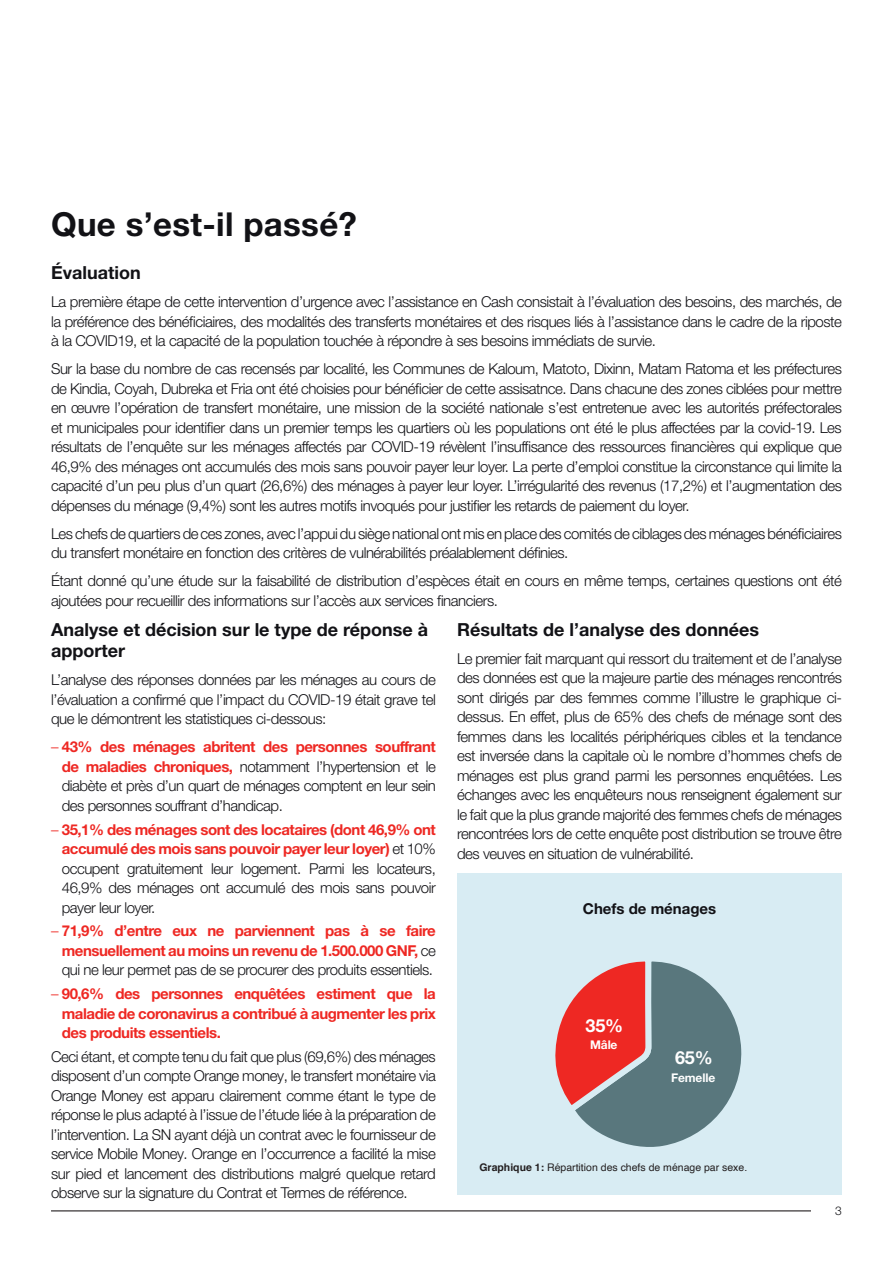
<style>
.page{position:relative;width:893px;height:1263px;background:#fff}
.page>*{position:absolute;margin:0;border:0;box-sizing:border-box;transform-origin:0 0}
.Header_-_shadow_blac{font:700 33px "Helvetica Neue LT Pro";letter-spacing:.01em;color:#121216}
.Section_sub-head_-_s{font:700 18px/21.6px "Helvetica Neue LT Pro";color:#121216}
.t1{font:700 18px "Helvetica Neue LT Pro";color:#fff}
.Body_copy_-_Shadow_b{font:300 15px/19.5px "Helvetica Neue LT Pro";letter-spacing:-.03em;color:#121216;text-align:justify}
.Body_copy_-_Shadow_b-2{font:700 15px/19.5px "Helvetica Neue LT Pro";letter-spacing:-.03em;color:#ee2823;text-align:justify}
.Section_sub-head_-_s-2{font:700 15px "Helvetica Neue LT Pro";color:#121216}
.t2{font:700 12px "Helvetica Neue LT Pro";letter-spacing:-.01em;color:#fff}
.t3{font:300 12px "Helvetica Neue LT Pro";color:#121216}
.t4{font:10.5px "Helvetica";color:#231f20}
.s1{color:#ee2823}
.s2{font-weight:700;color:#ee2823}
.s3{font-weight:300}
.s4{font-weight:300;color:#121216}
.s5{font-weight:700}
</style>
<div class="page">
<hr style="left:51px;top:1210px;width:791px;height:1px;background:#231f20">
<div style="left:812px;top:1199px;width:30px;height:23px;background:#fff"></div>
<div style="left:457px;top:873px;width:385px;height:321px;background:#d8ecf3"></div>
<svg style="left:548px;top:961px;width:198px;height:251px"></svg>
<p class="Header_-_shadow_blac" style="left:51px;top:204px;width:307px">Que s’est-il passé?</p>
<p class="Section_sub-head_-_s" style="left:51px;top:261px;width:91px">Évaluation</p>
<p class="Body_copy_-_Shadow_b" style="left:51px;top:292px;width:792px">La première étape de cette intervention d’urgence avec l’assistance en Cash consistait à l’évaluation des besoins, des marchés, de la préférence des bénéficiaires, des modalités des transferts monétaires et des risques liés à l’assistance dans le cadre de la riposte à la COVID19, et la capacité de la population touchée à répondre à ses besoins immédiats de survie.</p>
<p class="Body_copy_-_Shadow_b" style="left:51px;top:359px;width:792px">Sur la base du nombre de cas recensés par localité, les Communes de Kaloum, Matoto, Dixinn, Matam Ratoma et les préfectures de Kindia, Coyah, Dubreka et Fria ont été choisies pour bénéficier de cette assisatnce. Dans chacune des zones ciblées pour mettre en œuvre l’opération de transfert monétaire, une mission de la société nationale s’est entretenue avec les autorités préfectorales et municipales pour identifier dans un premier temps les quartiers où les populations ont été le plus affectées par la covid-19. Les résultats de l’enquête sur les ménages affectés par COVID-19 révèlent l’insuffisance des ressources financières qui explique que 46,9% des ménages ont accumulés des mois sans pouvoir payer leur loyer. La perte d’emploi constitue la circonstance qui limite la capacité d’un peu plus d’un quart (26,6%) des ménages à payer leur loyer. L’irrégularité des revenus (17,2%) et l’augmentation des dépenses du ménage (9,4%) sont les autres motifs invoqués pour justifier les retards de paiement du loyer.</p>
<p class="Body_copy_-_Shadow_b" style="left:51px;top:523px;width:792px">Les chefs de quartiers de ces zones, avec l’appui du siège national ont mis en place des comités de ciblages des ménages bénéficiaires du transfert monétaire en fonction des critères de vulnérabilités préalablement définies.</p>
<p class="Body_copy_-_Shadow_b" style="left:51px;top:571px;width:792px">Étant donné qu’une étude sur la faisabilité de distribution d’espèces était en cours en même temps, certaines questions ont été ajoutées pour recueillir des informations sur l’accès aux services financiers.</p>
<p class="Section_sub-head_-_s" style="left:51px;top:618px;width:378px">Analyse et décision sur le type de réponse à apporter</p>
<p class="Body_copy_-_Shadow_b" style="left:51px;top:670px;width:386px">L’analyse des réponses données par les ménages au cours de l’évaluation a confirmé que l’impact du COVID-19 était grave tel que le démontrent les statistiques ci-dessous:</p>
<p class="Body_copy_-_Shadow_b" style="left:62px;top:737px;width:376px;text-indent:-11px"><span class="s1">–</span> <span class="s2">43% des ménages abritent des personnes souffrant de maladies chroniques,</span> notamment l’hypertension et le diabète et près d’un quart de ménages comptent en leur sein des personnes souffrant d’handicap.</p>
<p class="Body_copy_-_Shadow_b" style="left:62px;top:819px;width:376px;text-indent:-11px"><span class="s1">–</span> <span class="s2">35,1% des ménages sont des locataires (dont 46,9% ont accumulé des mois sans pouvoir payer leur loyer)</span> et 10% occupent gratuitement leur logement. Parmi les locateurs, 46,9% des ménages ont accumulé des mois sans pouvoir payer leur loyer.</p>
<p class="Body_copy_-_Shadow_b-2" style="left:62px;top:921px;width:376px;text-indent:-11px"><span class="s3">–</span> 71,9% d’entre eux ne parviennent pas à se faire mensuellement au moins un revenu de 1.500.000 GNF, <span class="s4">ce qui ne leur permet pas de se procurer des produits essentiels.</span></p>
<p class="Body_copy_-_Shadow_b-2" style="left:62px;top:983px;width:376px;text-indent:-11px"><span class="s3">–</span> 90,6% des personnes enquêtées estiment que la maladie de coronavirus a contribué à augmenter les prix des produits essentiels.</p>
<p class="Body_copy_-_Shadow_b" style="left:51px;top:1046px;width:386px">Ceci étant, et compte tenu du fait que plus (69,6%) des ménages disposent d’un compte Orange money, le transfert monétaire via Orange Money est apparu clairement comme étant le type de réponse le plus adapté à l’issue de l’étude liée à la préparation de l’intervention. La SN ayant déjà un contrat avec le fournisseur de service Mobile Money. Orange en l’occurrence a facilité la mise sur pied et lancement des distributions malgré quelque retard observe sur la signature du Contrat et Termes de référence.</p>
<p class="Section_sub-head_-_s" style="left:457px;top:618px;width:303px">Résultats de l’analyse des données</p>
<p class="Body_copy_-_Shadow_b" style="left:457px;top:648px;width:386px">Le premier fait marquant qui ressort du traitement et de l’analyse des données est que la majeure partie des ménages rencontrés sont dirigés par des femmes comme l’illustre le graphique ci&shy;dessus. En effet, plus de 65% des chefs de ménage sont des femmes dans les localités périphériques cibles et la tendance est inversée dans la capitale où le nombre d’hommes chefs de ménages est plus grand parmi les personnes enquêtées. Les échanges avec les enquêteurs nous renseignent également sur le fait que la plus grande majorité des femmes chefs de ménages rencontrées lors de cette enquête post distribution se trouve être des veuves en situation de vulnérabilité.</p>
<p class="Section_sub-head_-_s-2" style="left:583px;top:899px;width:135px">Chefs de ménages</p>
<p class="t1" style="left:585px;top:1014px;width:39px">35%</p>
<p class="t2" style="left:590px;top:1037px;width:29px">Mâle</p>
<p class="t1" style="left:675px;top:1046px;width:39px">65%</p>
<p class="t2" style="left:671px;top:1070px;width:46px">Femelle</p>
<p class="t4" style="left:479px;top:1159px;width:269px"><span class="s5">Graphique 1:</span> Répartition des chefs de ménage par sexe.</p>
<p class="t3" style="left:835px;top:1203px;width:8px">3</p>
</div>
